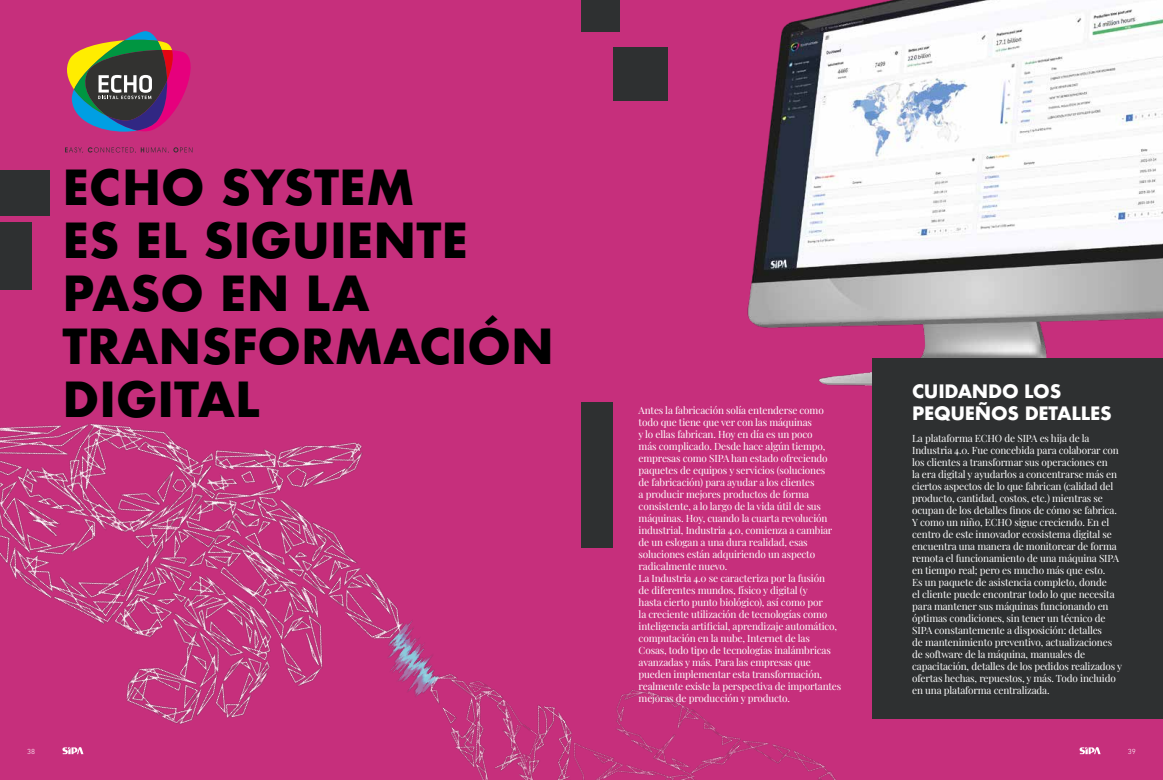
<style>
.page{position:relative;width:1163px;height:780px;background:#fff}
.page>*{position:absolute;margin:0;border:0;box-sizing:border-box;transform-origin:0 0}
.t1{font:700 47px/53px "Futura";color:#000}
.t2{font:700 18px/21.6px "Futura";letter-spacing:-.015em;color:#fff}
.t3{font:10px/12px "Playfair Display";letter-spacing:-.015em;color:#fff}
.t4{font:300 7.5px "DIN Next LT Pro";color:#fff}
</style>
<div class="page">
<div style="left:0;top:0;width:1162px;height:780px;background:#c62f7c"></div>
<svg style="left:65px;top:147px;width:127px;height:6px"></svg>
<svg style="left:67px;top:31px;width:124px;height:101px"></svg>
<img style="left:747px;top:0;width:415px;height:358px">
<div style="left:612px;top:48px;width:55px;height:53px;background:#2e3031"></div>
<div style="left:0;top:170px;width:49px;height:45px;background:#2e3031"></div>
<div style="left:0;top:222px;width:31px;height:67px;background:#2e3031"></div>
<img style="left:0;top:349px;width:922px;height:431px">
<div style="left:581px;top:0;width:38px;height:31px;background:#2e3031"></div>
<div style="left:872px;top:358px;width:290px;height:360px;background:#2e3031"></div>
<svg style="left:61px;top:746px;width:22px;height:8px"></svg>
<svg style="left:1079px;top:747px;width:21px;height:7px"></svg>
<h1 class="t1" style="left:62px;top:161px;width:493px">ECHO SYSTEM<br>ES EL SIGUIENTE<br>PASO EN LA<br>TRANSFORMACIÓN<br>DIGITAL</h1>
<p class="t3" style="left:638px;top:403px;width:204px">Antes la fabricación solía entenderse como todo que tiene que ver con las máquinas<br>y lo ellas fabrican. Hoy en día es un poco<br>más complicado. Desde hace algún tiempo, empresas como SIPA han estado ofreciendo paquetes de equipos y servicios (soluciones<br>de fabricación) para ayudar a los clientes<br>a producir mejores productos de forma consistente, a lo largo de la vida útil de sus máquinas. Hoy, cuando la cuarta revolución industrial, Industria 4.0, comienza a cambiar de un eslogan a una dura realidad, esas soluciones están adquiriendo un aspecto radicalmente nuevo.<br>La Industria 4.0 se caracteriza por la fusión<br>de diferentes mundos, físico y digital (y<br>hasta cierto punto biológico), así como por<br>la creciente utilización de tecnologías como inteligencia artificial, aprendizaje automático, computación en la nube, Internet de las<br>Cosas, todo tipo de tecnologías inalámbricas avanzadas y más. Para las empresas que pueden implementar esta transformación, realmente existe la perspectiva de importantes mejoras de producción y producto.</p>
<h2 class="t2" style="left:912px;top:380px;width:201px">CUIDANDO LOS<br>PEQUEÑOS DETALLES</h2>
<p class="t3" style="left:912px;top:431px;width:211px">La plataforma ECHO de SIPA es hija de la Industria 4.0. Fue concebida para colaborar con los clientes a transformar sus operaciones en<br>la era digital y ayudarlos a concentrarse más en ciertos aspectos de lo que fabrican (calidad del producto, cantidad, costos, etc.) mientras se ocupan de los detalles finos de cómo se fabrica.<br>Y como un niño, ECHO sigue creciendo. En el centro de este innovador ecosistema digital se encuentra una manera de monitorear de forma remota el funcionamiento de una máquina SIPA en tiempo real; pero es mucho más que esto.<br>Es un paquete de asistencia completo, donde<br>el cliente puede encontrar todo lo que necesita para mantener sus máquinas funcionando en óptimas condiciones, sin tener un técnico de SIPA constantemente a disposición: detalles<br>de mantenimiento preventivo, actualizaciones de software de la máquina, manuales de capacitación, detalles de los pedidos realizados y ofertas hechas, repuestos, y más. Todo incluido en una plataforma centralizada.</p>
<p class="t4" style="left:27px;top:747px;width:9px">38</p>
<p class="t4" style="left:1127px;top:747px;width:9px">39</p>
</div>
